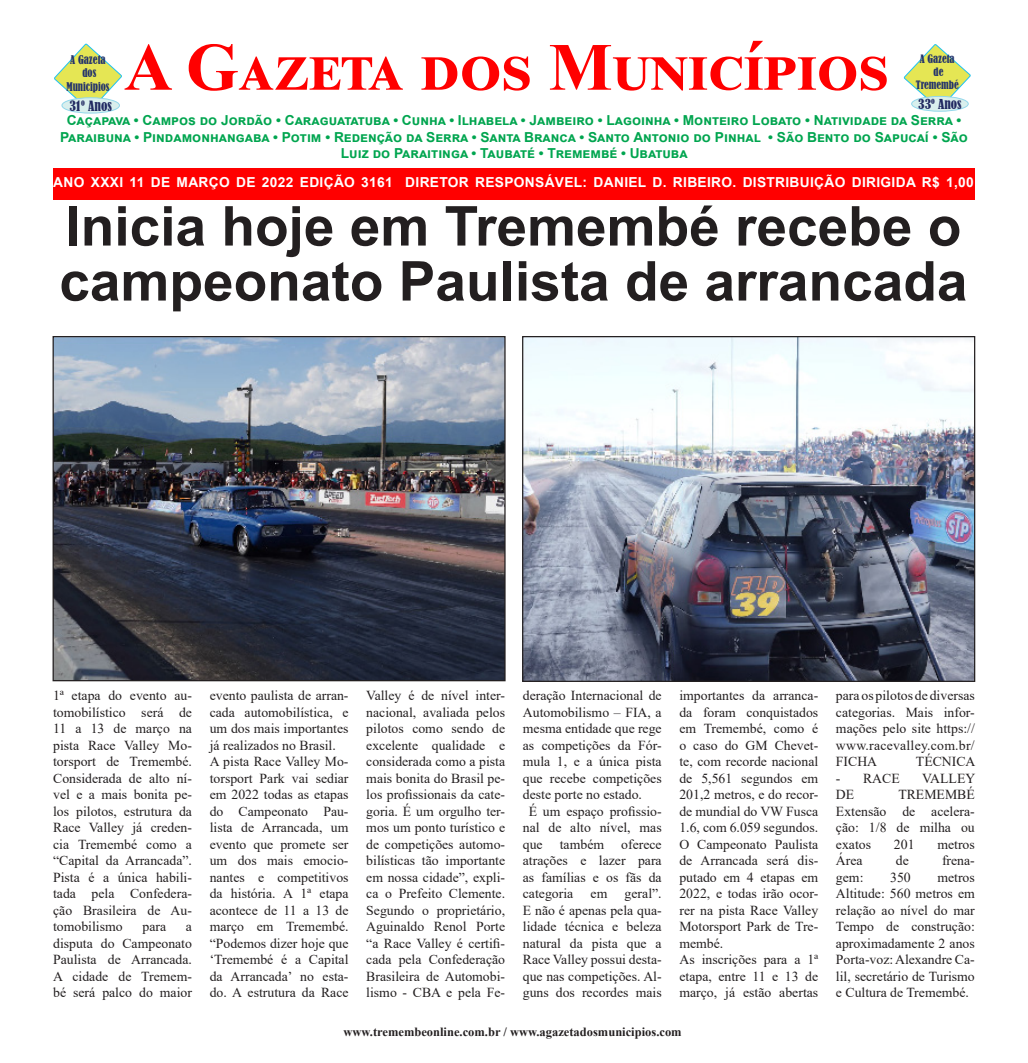
<style>
.page{position:relative;width:1028px;height:1063px;background:#fff}
.page>*{position:absolute;margin:0;border:0;box-sizing:border-box;transform-origin:0 0}
.t1{font:700 67.5px "Times New Roman";letter-spacing:.005em;color:#f00}
.t2{font:700 55px "Arial";color:#231f20}
.Corpo{font:13.75px/16.5px "Times New Roman";color:#231f20;text-align:justify}
.t3{font:700 13.75px/16.5px "Arial";color:#00a54f;text-align:center}
.t4{font:700 13.75px "Arial";letter-spacing:.025em;color:#fff}
.t5{font:condensed 13.25px "Bernard";color:#222a62}
.t6{font:condensed 12.88px "Bernard";color:#222a62}
.t7{font:700 12.5px "Times New Roman";color:#231f20}
.t8{font:condensed 11.25px/13.5px "Bernard";color:#23336c;text-align:center;scale:.95 1}
.t9{font:condensed 10.88px/13px "Bernard";color:#23336c;text-align:center}
</style>
<div class="page">
<div style="left:53px;top:168px;width:921px;height:32px;background:#f00"></div>
<svg style="left:54px;top:44px;width:68px;height:67px"></svg>
<div style="left:62px;top:98px;width:57px;height:15px;background:#d9efed;border-radius:50%"></div>
<div style="left:62px;top:98px;width:58px;height:15px;border:1px solid #92d7eb;border-radius:50%"></div>
<svg style="left:904px;top:44px;width:66px;height:65px"></svg>
<div style="left:911px;top:96px;width:57px;height:15px;background:#d9efed;border-radius:50%"></div>
<div style="left:911px;top:96px;width:57px;height:15px;border:1px solid #92d7eb;border-radius:50%"></div>
<img style="left:55px;top:338px;width:448px;height:341px">
<div style="left:53px;top:336px;width:452px;height:345px;border:1px solid #231f20"></div>
<img style="left:524px;top:338px;width:449px;height:342px">
<div style="left:522px;top:336px;width:453px;height:346px;border:1px solid #231f20"></div>
<p class="t8" style="left:66px;top:53px;width:47px">A Gazeta dos<br>Municipios</p>
<p class="t5" style="left:69px;top:98px;width:44px">31º Anos</p>
<p class="t1" style="left:124px;top:18px;width:766px">A Gazeta dos Municípios</p>
<p class="t9" style="left:915px;top:53px;width:45px">A Gazeta de<br>Tremembé</p>
<p class="t6" style="left:918px;top:97px;width:45px">33º Anos</p>
<p class="t3" style="left:60px;top:112px;width:909px">Caçapava • Campos do Jordão • Caraguatatuba • Cunha • Ilhabela • Jambeiro • Lagoinha • Monteiro Lobato • Natividade da Serra •<br>Paraibuna • Pindamonhangaba • Potim • Redenção da Serra • Santa Branca • Santo Antonio do Pinhal • São Bento do Sapucaí • São<br>Luiz do Paraitinga • Taubaté • Tremembé • Ubatuba</p>
<p class="t4" style="left:53px;top:172px;width:922px">ANO XXXI 11 DE MARÇO DE 2022 EDIÇÃO 3161 DIRETOR RESPONSÁVEL: DANIEL D. RIBEIRO. DISTRIBUIÇÃO DIRIGIDA R$ 1,00</p>
<p class="t2" style="left:65px;top:187px;width:897px">Inicia hoje em Tremembé recebe o</p>
<p class="t2" style="left:59px;top:242px;width:909px">campeonato Paulista de arrancada</p>
<p class="Corpo" style="left:53px;top:687px;width:140px">1ª etapa do evento au&shy;tomobilístico será de 11 a 13 de março na pista Race Valley Mo&shy;torsport de Tremembé.<br>Considerada de alto ní&shy;vel e a mais bonita pe&shy;los pilotos, estrutura da Race Valley já creden&shy;cia Tremembé como a “Capital da Arrancada”.<br>Pista é a única habili&shy;tada pela Confedera&shy;ção Brasileira de Au&shy;tomobilismo</p>
<p class="Corpo" style="left:53px;top:918px;width:140px;text-indent:133px">a disputa do Campeonato Paulista de Arrancada.<br>A cidade de Tremem&shy;bé será palco do maior</p>
<p class="Corpo" style="left:142px;top:918px;width:25px">para</p>
<p class="Corpo" style="left:210px;top:687px;width:140px">evento paulista de arran&shy;cada automobilística, e um dos mais importantes já realizados no Brasil.</p>
<p class="Corpo" style="left:210px;top:753px;width:140px">A pista Race Valley Mo&shy;torsport Park vai sediar em 2022 todas as etapas do Campeonato Pau&shy;lista de Arrancada, um evento que promete ser um dos mais emocio&shy;nantes e competitivos da história. A 1ª etapa acontece de 11 a 13 de março em Tremembé. “Podemos dizer hoje que ‘Tremembé é a Capital da Arrancada’ no esta&shy;do. A estrutura da Race</p>
<p class="Corpo" style="left:366px;top:687px;width:140px">Valley é de nível inter&shy;nacional, avaliada pelos pilotos como sendo de excelente qualidade e considerada como a pista mais bonita do Brasil pe&shy;los profissionais da cate&shy;goria. É um orgulho ter&shy;mos um ponto turístico e de competições automo&shy;bilísticas tão importante em nossa cidade”, expli&shy;ca o Prefeito Clemente.<br>Segundo o proprietário, Aguinaldo Renol Porte “a Race Valley é certifi&shy;cada pela Confederação Brasileira de Automobi&shy;lismo - CBA e pela Fe-</p>
<p class="Corpo" style="left:523px;top:687px;width:140px">deração Internacional de Automobilismo – FIA, a mesma entidade que rege as competições da Fór&shy;mula 1, e a única pista que recebe competições deste porte no estado.</p>
<p class="Corpo" style="left:523px;top:803px;width:140px;text-indent:6px">É um espaço profissio&shy;nal de alto nível, mas que também oferece atrações e lazer para as famílias e os fãs da categoria</p>
<p class="Corpo" style="left:523px;top:885px;width:140px;text-indent:102px">geral”.<br>E não é apenas pela qua&shy;lidade técnica e beleza natural da pista que a Race Valley possui desta&shy;que nas competições. Al&shy;guns dos recordes mais</p>
<p class="Corpo" style="left:590px;top:885px;width:18px">em</p>
<p class="Corpo" style="left:679px;top:687px;width:140px">importantes da arranca&shy;da foram conquistados em Tremembé, como é o caso do GM Chevet&shy;te, com recorde nacional de 5,561 segundos em 201,2 metros, e do recor&shy;de mundial do VW Fusca 1.6, com 6.059 segundos.<br>O Campeonato Paulista de Arrancada será dis&shy;putado em 4 etapas em 2022, e todas irão ocor&shy;rer na pista Race Valley Motorsport Park de Tre&shy;membé.</p>
<p class="Corpo" style="left:679px;top:951px;width:140px">As inscrições para a 1ª etapa, entre 11 e 13 de março, já estão abertas</p>
<p class="t7" style="left:343px;top:1023px;width:340px">www.tremembeonline.com.br / www.agazetadosmunicipios.com</p>
<p class="Corpo" style="left:836px;top:687px;width:140px">para os pilotos de diversas categorias. Mais infor&shy;mações pelo site https:// www.racevalley.com.br/ FICHA</p>
<p class="Corpo" style="left:916px;top:753px;width:61px">TÉCNICA</p>
<p class="Corpo" style="left:836px;top:770px;width:65px">- RACE</p>
<p class="Corpo" style="left:922px;top:770px;width:55px">VALLEY</p>
<p class="Corpo" style="left:836px;top:786px;width:20px">DE</p>
<p class="Corpo" style="left:836px;top:786px;width:140px;text-indent:62px">TREMEMBÉ Extensão de acelera&shy;ção: 1/8 de milha ou exatos</p>
<p class="Corpo" style="left:894px;top:836px;width:22px">201</p>
<p class="Corpo" style="left:937px;top:836px;width:39px">metros</p>
<p class="Corpo" style="left:836px;top:852px;width:28px">Área</p>
<p class="Corpo" style="left:895px;top:852px;width:14px">de</p>
<p class="Corpo" style="left:942px;top:852px;width:34px">frena-</p>
<p class="Corpo" style="left:836px;top:869px;width:29px">gem:</p>
<p class="Corpo" style="left:890px;top:869px;width:22px">350</p>
<p class="Corpo" style="left:836px;top:869px;width:140px;text-indent:101px">metros Altitude: 560 metros em relação ao nível do mar Tempo de construção: aproximadamente 2 anos Porta-voz: Alexandre Ca&shy;lil, secretário de Turismo e Cultura de Tremembé.</p>
</div>
